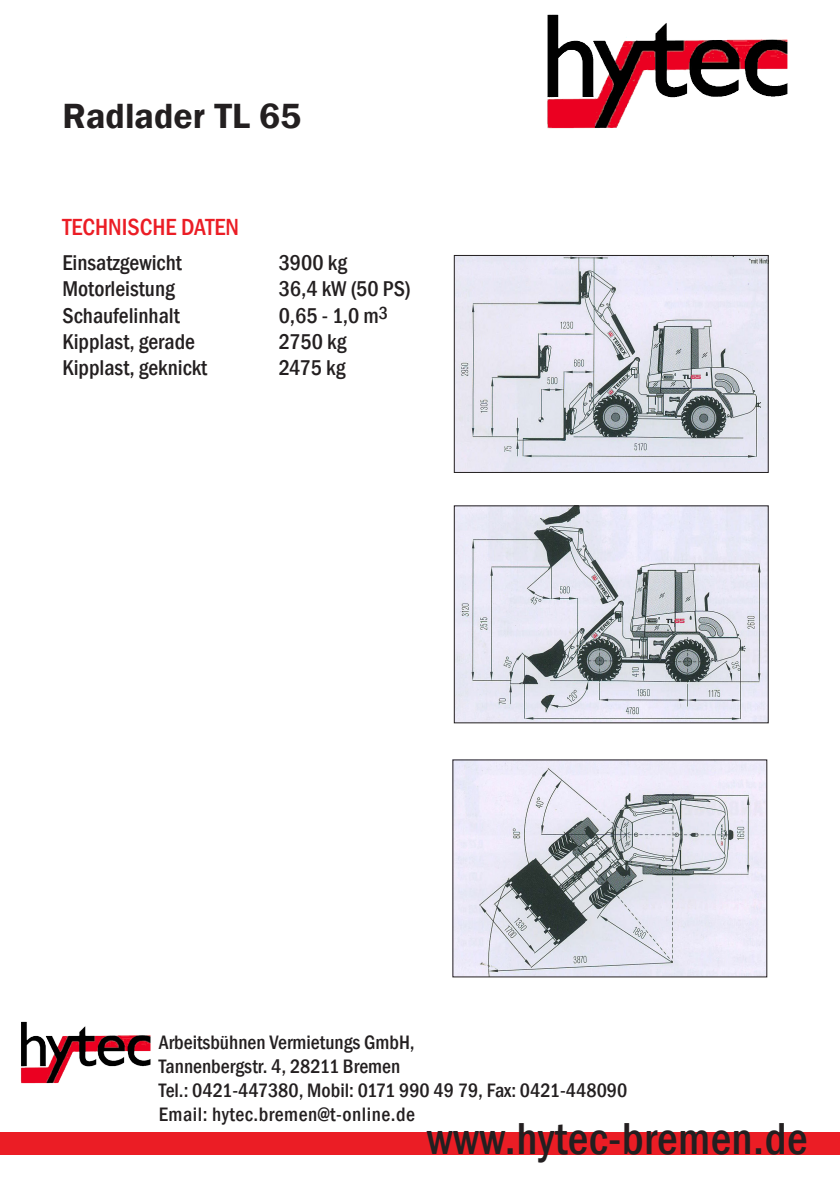
<style>
.page{position:relative;width:840px;height:1191px;background:#fff}
.page>*{position:absolute;margin:0;border:0;box-sizing:border-box;transform-origin:0 0}
.t1{font:500 condensed 46px "Franklin Gothic";letter-spacing:.01em;color:#231f20}
.t2{font:600 36px "Franklin Gothic";color:#231f20}
.t3{font:500 condensed 24px "Franklin Gothic";color:#eb1d25}
.t4{font:500 condensed 22px "Franklin Gothic";color:#231f20}
.t5{font:500 condensed 20px "Franklin Gothic";color:#231f20}
.t6{font:500 condensed 20px "Franklin Gothic";letter-spacing:.025em;color:#231f20}
</style>
<div class="page">
<img style="left:547px;top:14px;width:241px;height:115px">
<img style="left:20px;top:1021px;width:131px;height:63px">
<div style="left:0;top:1132px;width:839px;height:22px;background:#eb1d25"></div>
<img style="left:456px;top:257px;width:310px;height:214px">
<div style="left:454px;top:255px;width:314px;height:218px;border:1px solid #231f20"></div>
<img style="left:456px;top:507px;width:310px;height:214px">
<img style="left:454px;top:761px;width:310px;height:214px">
<p class="t2" style="left:62px;top:94px;width:240px">Radlader TL 65</p>
<p class="t3" style="left:62px;top:212px;width:178px">TECHNISCHE DATEN</p>
<p class="t4" style="left:62px;top:248px;width:121px">Einsatzgewicht</p>
<p class="t4" style="left:278px;top:248px;width:70px">3900 kg</p>
<p class="t4" style="left:62px;top:274px;width:114px">Motorleistung</p>
<p class="t4" style="left:278px;top:274px;width:133px">36,4 kW (50 PS)</p>
<p class="t4" style="left:62px;top:301px;width:119px">Schaufelinhalt</p>
<p class="t4" style="left:278px;top:301px;width:111px">0,65 - 1,0 m<sup>3</sup></p>
<p class="t4" style="left:62px;top:327px;width:134px">Kipplast, gerade</p>
<p class="t4" style="left:278px;top:327px;width:69px">2750 kg</p>
<p class="t4" style="left:62px;top:353px;width:146px">Kipplast, geknickt</p>
<p class="t4" style="left:278px;top:353px;width:68px">2475 kg</p>
<p class="t5" style="left:159px;top:1028px;width:257px">Arbeitsbühnen Vermietungs GmbH,</p>
<p class="t5" style="left:159px;top:1052px;width:243px">Tannenbergstr. 4, 28211 Bremen</p>
<p class="t5" style="left:159px;top:1076px;width:470px">Tel.: 0421-447380, Mobil: 0171 990 49 79, Fax: 0421-448090</p>
<p class="t6" style="left:159px;top:1100px;width:257px">Email: hytec.bremen@t-online.de</p>
<p class="t1" style="left:426px;top:1108px;width:382px">www.hytec-bremen.de</p>
</div>
